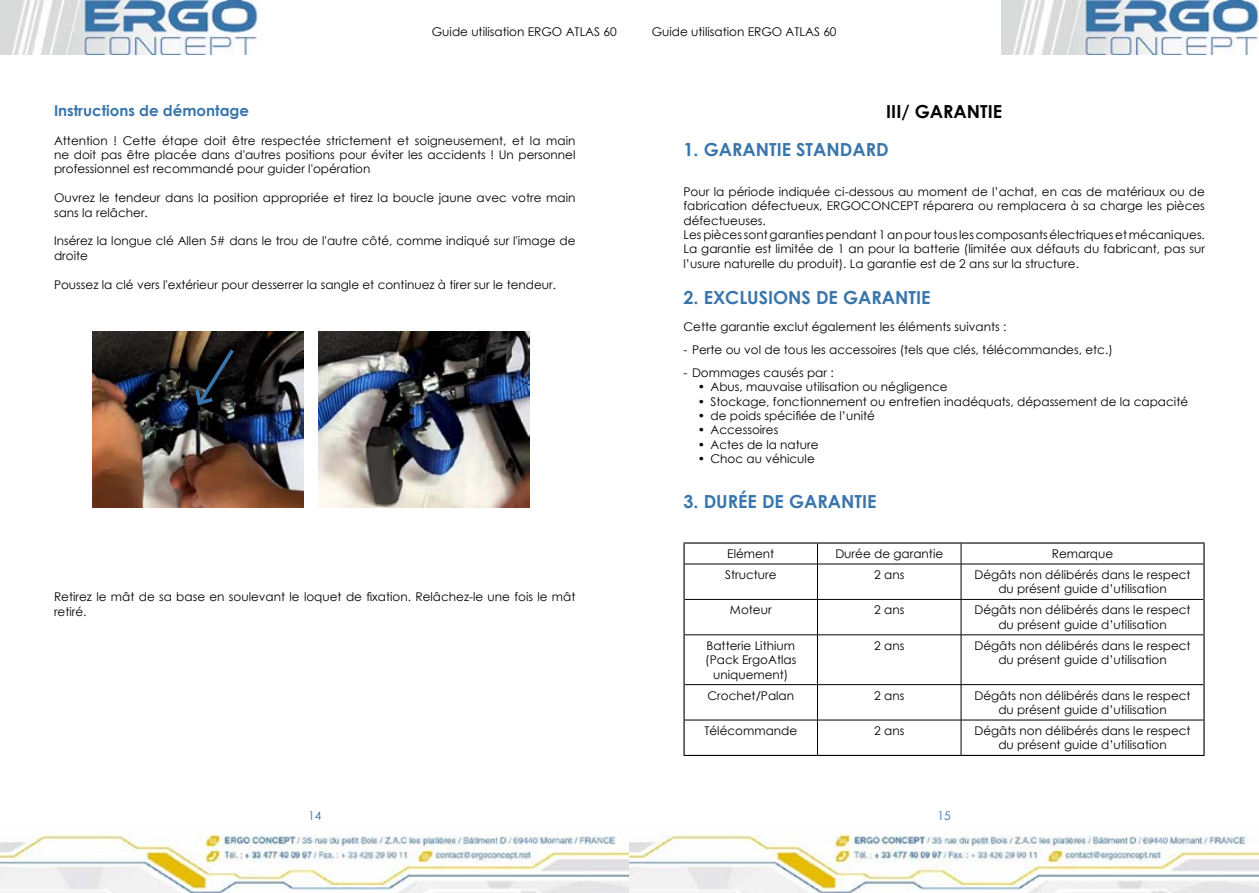
<style>
.page{position:relative;width:1259px;height:893px;background:#fff}
.page>*{position:absolute;margin:0;border:0;box-sizing:border-box;transform-origin:0 0}
.t1{font:700 18px "Century Gothic";color:#3975ab}
.t2{font:700 18px "Century Gothic";color:#000}
.t3{font:700 15px "Century Gothic";color:#3975ab}
.t4{font:12px/14.4px "Century Gothic";color:#000;text-align:center}
.t5{font:12px "Century Gothic";color:#3975ab}
</style>
<div class="page">
<img style="left:0;top:0;width:258px;height:54px">
<img style="left:1001px;top:0;width:258px;height:54px">
<img style="left:0;top:834px;width:1259px;height:59px">
<img style="left:93px;top:331px;width:211px;height:176px">
<svg style="left:193px;top:347px;width:43px;height:61px;background:#191e23"></svg>
<img style="left:318px;top:331px;width:211px;height:177px">
<svg style="left:817px;top:544px;width:1px;height:20px"></svg>
<svg style="left:961px;top:544px;width:1px;height:20px"></svg>
<hr style="left:684px;top:564px;width:133px;height:1px;background:#000">
<hr style="left:817px;top:564px;width:144px;height:1px;background:#000">
<hr style="left:817px;top:564px;width:1px;height:35px;background:#000">
<hr style="left:961px;top:564px;width:242px;height:1px;background:#000">
<hr style="left:961px;top:564px;width:1px;height:35px;background:#000">
<hr style="left:684px;top:599px;width:133px;height:1px;background:#000">
<hr style="left:817px;top:599px;width:144px;height:1px;background:#000">
<hr style="left:817px;top:600px;width:1px;height:35px;background:#000">
<hr style="left:961px;top:599px;width:242px;height:1px;background:#000">
<hr style="left:961px;top:600px;width:1px;height:35px;background:#000">
<hr style="left:684px;top:635px;width:133px;height:1px;background:#000">
<hr style="left:817px;top:635px;width:144px;height:1px;background:#000">
<hr style="left:817px;top:635px;width:1px;height:49px;background:#000">
<hr style="left:961px;top:635px;width:242px;height:1px;background:#000">
<hr style="left:961px;top:635px;width:1px;height:49px;background:#000">
<hr style="left:684px;top:684px;width:133px;height:1px;background:#000">
<hr style="left:817px;top:684px;width:144px;height:1px;background:#000">
<hr style="left:817px;top:685px;width:1px;height:35px;background:#000">
<hr style="left:961px;top:684px;width:242px;height:1px;background:#000">
<hr style="left:961px;top:685px;width:1px;height:35px;background:#000">
<hr style="left:684px;top:720px;width:133px;height:1px;background:#000">
<hr style="left:817px;top:720px;width:144px;height:1px;background:#000">
<hr style="left:817px;top:720px;width:1px;height:35px;background:#000">
<hr style="left:961px;top:720px;width:242px;height:1px;background:#000">
<hr style="left:961px;top:720px;width:1px;height:35px;background:#000">
<hr style="left:683px;top:542px;width:134px;height:2px;background:#000">
<svg style="left:683px;top:544px;width:1px;height:20px"></svg>
<hr style="left:817px;top:542px;width:144px;height:2px;background:#000">
<hr style="left:961px;top:542px;width:243px;height:2px;background:#000">
<svg style="left:1203px;top:544px;width:1px;height:20px"></svg>
<hr style="left:683px;top:564px;width:1px;height:35px;background:#000">
<hr style="left:1203px;top:564px;width:1px;height:35px;background:#000">
<hr style="left:683px;top:599px;width:1px;height:36px;background:#000">
<hr style="left:1203px;top:599px;width:1px;height:36px;background:#000">
<hr style="left:683px;top:635px;width:1px;height:50px;background:#000">
<hr style="left:1203px;top:635px;width:1px;height:50px;background:#000">
<hr style="left:683px;top:685px;width:1px;height:35px;background:#000">
<hr style="left:1203px;top:685px;width:1px;height:35px;background:#000">
<hr style="left:683px;top:720px;width:1px;height:35px;background:#000">
<hr style="left:1203px;top:720px;width:1px;height:35px;background:#000">
<hr style="left:683px;top:755px;width:134px;height:1px;background:#000">
<hr style="left:817px;top:755px;width:144px;height:1px;background:#000">
<hr style="left:961px;top:755px;width:243px;height:1px;background:#000">
<p class="t4" style="left:432px;top:24px;width:186px">Guide utilisation ERGO ATLAS 60</p>
<p class="t4" style="left:652px;top:24px;width:186px">Guide utilisation ERGO ATLAS 60</p>
<p class="t3" style="left:54px;top:99px;width:197px">Instructions de démontage</p>
<p class="t4" style="left:54px;top:133px;width:523px;text-align:justify">Attention ! Cette étape doit être respectée strictement et soigneusement, et la main ne doit pas être placée dans d'autres positions pour éviter les accidents ! Un personnel professionnel est recommandé pour guider l'opération</p>
<p class="t4" style="left:54px;top:191px;width:523px;text-align:left">Ouvrez le tendeur dans la position appropriée et tirez la boucle jaune avec votre main sans la relâcher.</p>
<p class="t4" style="left:54px;top:234px;width:523px;text-align:left">Insérez la longue clé Allen 5# dans le trou de l'autre côté, comme indiqué sur l'image de droite</p>
<p class="t4" style="left:54px;top:277px;width:503px">Poussez la clé vers l'extérieur pour desserrer la sangle et continuez à tirer sur le tendeur.</p>
<p class="t4" style="left:54px;top:590px;width:523px;text-align:left">Retirez le mât de sa base en soulevant le loquet de fixation. Relâchez-le une fois le mât retiré.</p>
<h1 class="t2" style="left:886px;top:98px;width:117px">III/ GARANTIE</h1>
<h1 class="t1" style="left:683px;top:136px;width:207px">1. GARANTIE STANDARD</h1>
<p class="t4" style="left:683px;top:184px;width:523px;text-align:left">Pour la période indiquée ci-dessous au moment de l’achat, en cas de matériaux ou de fabrication défectueux, ERGOCONCEPT réparera ou remplacera à sa charge les pièces défectueuses.<br>Les pièces sont garanties pendant 1 an pour tous les composants électriques et mécaniques.<br>La garantie est limitée de 1 an pour la batterie (limitée aux défauts du fabricant, pas sur l’usure naturelle du produit). La garantie est de 2 ans sur la structure.</p>
<h1 class="t1" style="left:683px;top:284px;width:248px">2. EXCLUSIONS DE GARANTIE</h1>
<p class="t4" style="left:683px;top:319px;width:324px">Cette garantie exclut également les éléments suivants :</p>
<p class="t4" style="left:683px;top:342px;width:431px">- Perte ou vol de tous les accessoires (tels que clés, télécommandes, etc.)</p>
<p class="t4" style="left:683px;top:365px;width:152px">- Dommages causés par :</p>
<p class="t4" style="left:698px;top:380px;width:251px">• Abus, mauvaise utilisation ou négligence</p>
<p class="t4" style="left:698px;top:394px;width:492px">• Stockage, fonctionnement ou entretien inadéquats, dépassement de la capacité</p>
<p class="t4" style="left:698px;top:408px;width:179px">• de poids spécifiée de l’unité</p>
<p class="t4" style="left:698px;top:423px;width:82px">• Accessoires</p>
<p class="t4" style="left:698px;top:437px;width:122px">• Actes de la nature</p>
<p class="t4" style="left:698px;top:452px;width:119px">• Choc au véhicule</p>
<h1 class="t1" style="left:683px;top:488px;width:194px">3. DURÉE DE GARANTIE</h1>
<p class="t4" style="left:727px;top:546px;width:49px">Elément</p>
<p class="t4" style="left:835px;top:546px;width:109px">Durée de garantie</p>
<p class="t4" style="left:1051px;top:546px;width:63px">Remarque</p>
<p class="t4" style="left:725px;top:567px;width:53px">Structure</p>
<p class="t4" style="left:874px;top:567px;width:32px">2 ans</p>
<p class="t4" style="left:974px;top:567px;width:218px">Dégâts non délibérés dans le respect du présent guide d’utilisation</p>
<p class="t4" style="left:730px;top:603px;width:43px">Moteur</p>
<p class="t4" style="left:874px;top:603px;width:32px">2 ans</p>
<p class="t4" style="left:974px;top:603px;width:218px">Dégâts non délibérés dans le respect du présent guide d’utilisation</p>
<p class="t4" style="left:705px;top:638px;width:93px">Batterie Lithium (Pack ErgoAtlas uniquement)</p>
<p class="t4" style="left:874px;top:638px;width:32px">2 ans</p>
<p class="t4" style="left:974px;top:638px;width:218px">Dégâts non délibérés dans le respect du présent guide d’utilisation</p>
<p class="t4" style="left:707px;top:688px;width:88px">Crochet/Palan</p>
<p class="t4" style="left:874px;top:688px;width:32px">2 ans</p>
<p class="t4" style="left:974px;top:688px;width:218px">Dégâts non délibérés dans le respect du présent guide d’utilisation</p>
<p class="t4" style="left:704px;top:723px;width:94px">Télécommande</p>
<p class="t4" style="left:874px;top:723px;width:32px">2 ans</p>
<p class="t4" style="left:974px;top:723px;width:218px">Dégâts non délibérés dans le respect du présent guide d’utilisation</p>
<p class="t5" style="left:308px;top:807px;width:15px">14</p>
<p class="t5" style="left:937px;top:807px;width:15px">15</p>
</div>
